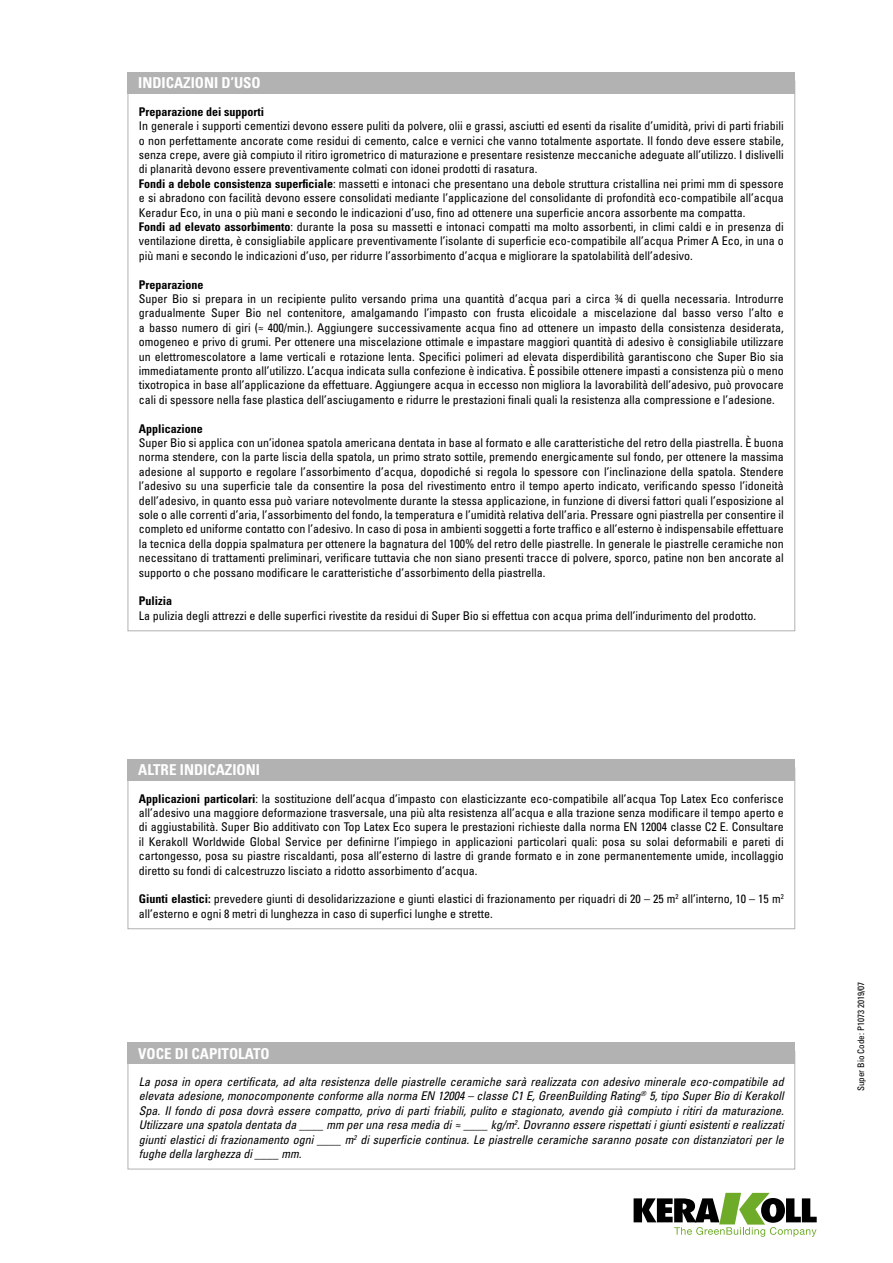
<style>
.page{position:relative;width:893px;height:1263px;background:#fff}
.page>*{position:absolute;margin:0;border:0;box-sizing:border-box;transform-origin:0 0}
.t1{font:700 condensed 15px "Univers LT Std";color:#fff}
.t2{font:condensed 12px/14.4px "Univers LT Std";color:#000;text-align:justify}
.t3{font:italic condensed 12px/14.4px "Univers LT Std";color:#000;text-align:justify}
.t4{font:700 condensed 12px "Univers LT Std";color:#000}
.t5{font:condensed 9px "Univers LT Std";color:#000}
.s1{font-weight:700}
</style>
<div class="page">
<svg style="left:634px;top:1193px;width:183px;height:44px"></svg>
<div style="left:128px;top:72px;width:667px;height:22px;background:#b3b2b2"></div>
<div style="left:128px;top:759px;width:667px;height:21px;background:#b3b2b2"></div>
<div style="left:128px;top:1051px;width:667px;height:118px;border:1px solid #b3b2b2"></div>
<div style="left:128px;top:1042px;width:667px;height:22px;background:#b3b2b2"></div>
<p class="t1" style="left:138px;top:74px;width:124px">INDICAZIONI D’USO</p>
<p class="t4" style="left:139px;top:104px;width:127px">Preparazione dei supporti</p>
<p class="t2" style="left:139px;top:119px;width:646px;text-align:left">In generale i supporti cementizi devono essere puliti da polvere, olii e grassi, asciutti ed esenti da risalite d’umidità, privi di parti friabili o non perfettamente ancorate come residui di cemento, calce e vernici che vanno totalmente asportate. Il fondo deve essere stabile, senza crepe, avere già compiuto il ritiro igrometrico di maturazione e presentare resistenze meccaniche adeguate all’utilizzo. I dislivelli di planarità devono essere preventivamente colmati con idonei prodotti di rasatura.<br><span class="s1">Fondi a debole consistenza superficiale</span>: massetti e intonaci che presentano una debole struttura cristallina nei primi mm di spessore e si abradono con facilità devono essere consolidati mediante l’applicazione del consolidante di profondità eco-compatibile all’acqua Keradur Eco, in una o più mani e secondo le indicazioni d’uso, fino ad ottenere una superficie ancora assorbente ma compatta.<br><span class="s1">Fondi ad elevato assorbimento</span>: durante la posa su massetti e intonaci compatti ma molto assorbenti, in climi caldi e in presenza di ventilazione diretta, è consigliabile applicare preventivamente l’isolante di superficie eco-compatibile all’acqua Primer A Eco, in una o più mani e secondo le indicazioni d’uso, per ridurre l’assorbimento d’acqua e migliorare la spatolabilità dell’adesivo.</p>
<p class="t4" style="left:139px;top:277px;width:66px">Preparazione</p>
<p class="t2" style="left:139px;top:291px;width:646px">Super Bio si prepara in un recipiente pulito versando prima una quantità d’acqua pari a circa ¾ di quella necessaria. Introdurre gradualmente Super Bio nel contenitore, amalgamando l’impasto con frusta elicoidale a miscelazione dal basso verso l’alto e a basso numero di giri (≈ 400/min.). Aggiungere successivamente acqua fino ad ottenere un impasto della consistenza desiderata, omogeneo e privo di grumi. Per ottenere una miscelazione ottimale e impastare maggiori quantità di adesivo è consigliabile utilizzare un elettromescolatore a lame verticali e rotazione lenta. Specifici polimeri ad elevata disperdibilità garantiscono che Super Bio sia immediatamente pronto all’utilizzo. L’acqua indicata sulla confezione è indicativa. È possibile ottenere impasti a consistenza più o meno tixotropica in base all’applicazione da effettuare. Aggiungere acqua in eccesso non migliora la lavorabilità dell’adesivo, può provocare cali di spessore nella fase plastica dell’asciugamento e ridurre le prestazioni finali quali la resistenza alla compressione e l’adesione.</p>
<p class="t4" style="left:139px;top:421px;width:66px">Applicazione</p>
<p class="t2" style="left:139px;top:435px;width:646px">Super Bio si applica con un’idonea spatola americana dentata in base al formato e alle caratteristiche del retro della piastrella. È buona norma stendere, con la parte liscia della spatola, un primo strato sottile, premendo energicamente sul fondo, per ottenere la massima adesione al supporto e regolare l’assorbimento d’acqua, dopodiché si regola lo spessore con l’inclinazione della spatola. Stendere l’adesivo su una superficie tale da consentire la posa del rivestimento entro il tempo aperto indicato, verificando spesso l’idoneità dell’adesivo, in quanto essa può variare notevolmente durante la stessa applicazione, in funzione di diversi fattori quali l’esposizione al sole o alle correnti d’aria, l’assorbimento del fondo, la temperatura e l’umidità relativa dell’aria. Pressare ogni piastrella per consentire il completo ed uniforme contatto con l’adesivo. In caso di posa in ambienti soggetti a forte traffico e all’esterno è indispensabile effettuare la tecnica della doppia spalmatura per ottenere la bagnatura del 100% del retro delle piastrelle. In generale le piastrelle ceramiche non necessitano di trattamenti preliminari, verificare tuttavia che non siano presenti tracce di polvere, sporco, patine non ben ancorate al supporto o che possano modificare le caratteristiche d’assorbimento della piastrella.</p>
<p class="t4" style="left:139px;top:594px;width:35px">Pulizia</p>
<p class="t2" style="left:139px;top:608px;width:619px">La pulizia degli attrezzi e delle superfici rivestite da residui di Super Bio si effettua con acqua prima dell’indurimento del prodotto.</p>
<p class="t1" style="left:138px;top:760px;width:123px">ALTRE INDICAZIONI</p>
<p class="t2" style="left:139px;top:791px;width:646px"><span class="s1">Applicazioni particolari</span>: la sostituzione dell’acqua d’impasto con elasticizzante eco-compatibile all’acqua Top Latex Eco conferisce all’adesivo una maggiore deformazione trasversale, una più alta resistenza all’acqua e alla trazione senza modificare il tempo aperto e di aggiustabilità. Super Bio additivato con Top Latex Eco supera le prestazioni richieste dalla norma EN 12004 classe C2 E. Consultare il Kerakoll Worldwide Global Service per definirne l’impiego in applicazioni particolari quali: posa su solai deformabili e pareti di cartongesso, posa su piastre riscaldanti, posa all’esterno di lastre di grande formato e in zone permanentemente umide, incollaggio diretto su fondi di calcestruzzo lisciato a ridotto assorbimento d’acqua.</p>
<p class="t2" style="left:139px;top:892px;width:646px"><span class="s1">Giunti elastici:</span> prevedere giunti di desolidarizzazione e giunti elastici di frazionamento per riquadri di 20 – 25 m<sup>2</sup> all’interno, 10 – 15 m<sup>2 </sup>all’esterno e ogni 8 metri di lunghezza in caso di superfici lunghe e strette.</p>
<p class="t1" style="left:138px;top:1044px;width:133px">VOCE DI CAPITOLATO</p>
<p class="t3" style="left:139px;top:1074px;width:646px">La posa in opera certificata, ad alta resistenza delle piastrelle ceramiche sarà realizzata con adesivo minerale eco-compatibile ad elevata adesione, monocomponente conforme alla norma EN 12004 – classe C1 E, GreenBuilding Rating<sup>®</sup> 5, tipo Super Bio di Kerakoll Spa. Il fondo di posa dovrà essere compatto, privo di parti friabili, pulito e stagionato, avendo già compiuto i ritiri da maturazione.<br>Utilizzare una spatola dentata da ____ mm per una resa media di ≈ ____ kg/m<sup>2</sup>. Dovranno essere rispettati i giunti esistenti e realizzati giunti elastici di frazionamento ogni ____ m<sup>2</sup> di superficie continua. Le piastrelle ceramiche saranno posate con distanziatori per le fughe della larghezza di ____ mm.</p>
<p class="t5" style="left:855px;top:1091px;width:111px;rotate:-90deg">Super Bio Code: P1073 2019/07</p>
</div>
